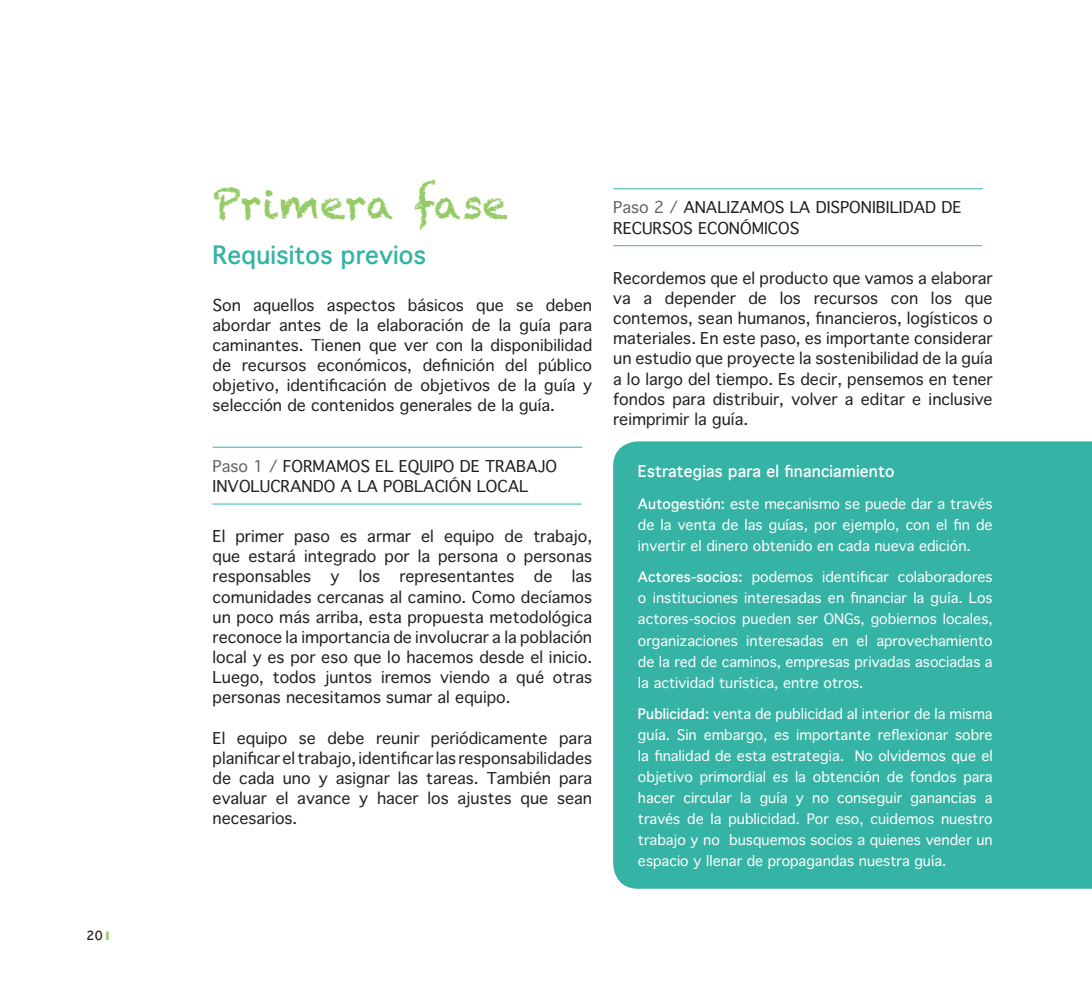
<style>
.page{position:relative;width:1092px;height:993px;background:#fff}
.page>*{position:absolute;margin:0;border:0;box-sizing:border-box;transform-origin:0 0}
.Texto{font:40.25px "Chalkduster";color:#95cb66}
.Subtítulo{font:700 24.5px "Thonburi";color:#35b3a5}
.Texto-2{font:15.75px/20.1px "Thonburi";color:#231f20;text-align:justify}
.Destacado{font:700 15.75px "Thonburi";color:#fff}
.Destacado-2{font:14px/21px "Thonburi";color:#fff;text-align:justify}
.t1{font:700 12.25px "Thonburi";color:#231f20}
.s1{color:#636366}
.s2{font-weight:700}
</style>
<div class="page">
<hr style="left:212px;top:446px;width:370px;height:1px;background:#35b3a5">
<hr style="left:212px;top:503px;width:369px;height:1px;background:#35b3a5">
<hr style="left:613px;top:188px;width:369px;height:1px;background:#35b3a5">
<hr style="left:613px;top:245px;width:369px;height:1px;background:#35b3a5">
<div style="left:613px;top:441px;width:478px;height:447px;background:#35b3a5"></div>
<p class="t1" style="left:87px;top:925px;width:18px">20</p>
<p class="Texto" style="left:212px;top:180px;width:297px">Primera fase</p>
<p class="Subtítulo" style="left:212px;top:235px;width:215px">Requisitos previos</p>
<p class="Texto-2" style="left:212px;top:294px;width:381px">Son aquellos aspectos básicos que se deben abordar antes de la elaboración de la guía para caminantes. Tienen que ver con la disponibilidad de recursos económicos, definición del público objetivo, identificación de objetivos de la guía y selección de contenidos generales de la guía.</p>
<p class="Texto-2" style="left:212px;top:455px;width:346px"><span class="s1">Paso 1 /</span> FORMAMOS EL EQUIPO DE TRABAJO<br>INVOLUCRANDO A LA POBLACIÓN LOCAL</p>
<p class="Texto-2" style="left:212px;top:526px;width:381px">El primer paso es armar el equipo de trabajo, que estará integrado por la persona o personas responsables y los representantes de las comunidades cercanas al camino. Como decíamos un poco más arriba, esta propuesta metodológica reconoce la importancia de involucrar a la población local y es por eso que lo hacemos desde el inicio.<br>Luego, todos juntos iremos viendo a qué otras personas necesitamos sumar al equipo.</p>
<p class="Texto-2" style="left:212px;top:727px;width:381px">El equipo se debe reunir periódicamente para planificar el trabajo, identificar las responsabilidades de cada uno y asignar las tareas. También para evaluar el avance y hacer los ajustes que sean necesarios.</p>
<p class="Texto-2" style="left:613px;top:197px;width:350px"><span class="s1">Paso 2 /</span> ANALIZAMOS LA DISPONIBILIDAD DE<br>RECURSOS ECONÓMICOS</p>
<p class="Texto-2" style="left:613px;top:268px;width:381px">Recordemos que el producto que vamos a elaborar va a depender de los recursos con los que contemos, sean humanos, financieros, logísticos o materiales. En este paso, es importante considerar un estudio que proyecte la sostenibilidad de la guía a lo largo del tiempo. Es decir, pensemos en tener fondos para distribuir, volver a editar e inclusive reimprimir la guía.</p>
<p class="Destacado" style="left:638px;top:458px;width:258px">Estrategias para el financiamiento</p>
<p class="Destacado-2" style="left:638px;top:493px;width:356px"><span class="s2">Autogestión:</span> este mecanismo se puede dar a través de la venta de las guías, por ejemplo, con el fin de invertir el dinero obtenido en cada nueva edición.</p>
<p class="Destacado-2" style="left:638px;top:566px;width:356px"><span class="s2">Actores-socios:</span> podemos identificar colaboradores o instituciones interesadas en financiar la guía. Los actores-socios pueden ser ONGs, gobiernos locales, organizaciones interesadas en el aprovechamiento de la red de caminos, empresas privadas asociadas a la actividad turística, entre otros.</p>
<p class="Destacado-2" style="left:638px;top:703px;width:356px"><span class="s2">Publicidad:</span> venta de publicidad al interior de la misma guía. Sin embargo, es importante reflexionar sobre la finalidad de esta estrategia. No olvidemos que el objetivo primordial es la obtención de fondos para hacer circular la guía y no conseguir ganancias a través de la publicidad. Por eso, cuidemos nuestro trabajo y no busquemos socios a quienes vender un espacio y llenar de propagandas nuestra guía.</p>
</div>
